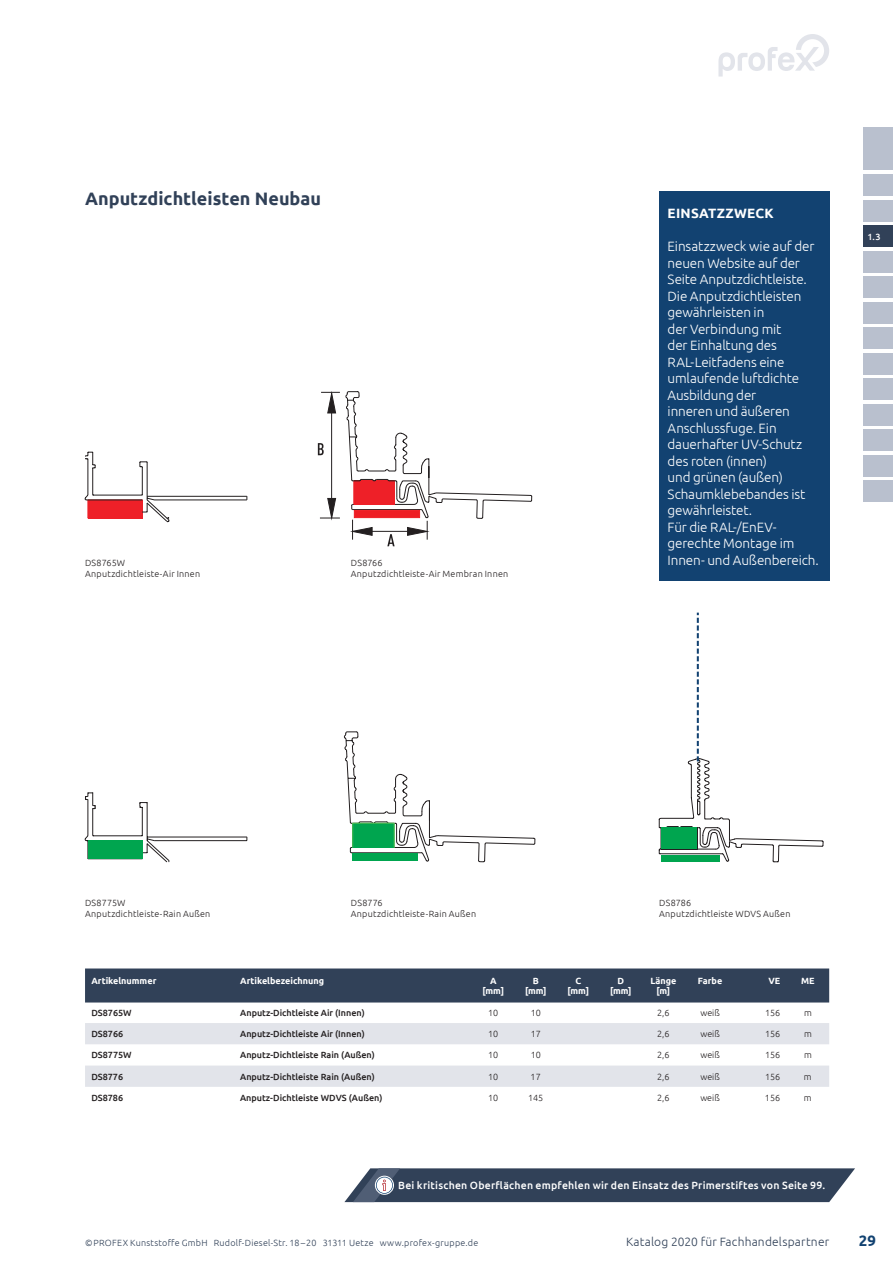
<style>
.page{position:relative;width:893px;height:1263px;background:#fff}
.page>*{position:absolute;margin:0;border:0;box-sizing:border-box;transform-origin:0 0}
.t1{font:700 18px "Ubuntu";color:#314158}
.t2{font:700 15px "Ubuntu";color:#124271}
.t3{font:300 13.5px/16.5px "Ubuntu";letter-spacing:-.01em;color:#fff}
.t4{font:700 13.5px "Ubuntu";letter-spacing:.02em;color:#fff}
.t5{font:300 12px "Ubuntu";letter-spacing:.015em;color:#314158}
.t6{font:500 10.5px "Ubuntu";letter-spacing:.02em;color:#fff}
.t7{font:300 9px/10.8px "Ubuntu";letter-spacing:.025em;color:#231f20}
.t8{font:500 9px "Ubuntu";color:#231f20}
.t9{font:300 9px "Ubuntu";letter-spacing:.025em;color:#314158}
.t10{font:700 9px/10.8px "Ubuntu";color:#fff;text-align:center}
.t11{font:500 9px "Ubuntu";color:#fff}
</style>
<div class="page">
<svg style="left:718px;top:34px;width:111px;height:43px"></svg>
<div style="left:863px;top:128px;width:30px;height:42px;background:#b9c0ce"></div>
<div style="left:863px;top:174px;width:30px;height:22px;background:#b9c0ce"></div>
<div style="left:863px;top:200px;width:30px;height:21px;background:#b9c0ce"></div>
<div style="left:863px;top:251px;width:30px;height:21px;background:#b9c0ce"></div>
<div style="left:863px;top:302px;width:30px;height:21px;background:#b9c0ce"></div>
<div style="left:863px;top:327px;width:30px;height:22px;background:#b9c0ce"></div>
<div style="left:863px;top:353px;width:30px;height:21px;background:#b9c0ce"></div>
<div style="left:863px;top:378px;width:30px;height:22px;background:#b9c0ce"></div>
<div style="left:863px;top:404px;width:30px;height:21px;background:#b9c0ce"></div>
<div style="left:863px;top:429px;width:30px;height:22px;background:#b9c0ce"></div>
<div style="left:863px;top:455px;width:30px;height:21px;background:#b9c0ce"></div>
<div style="left:863px;top:480px;width:30px;height:22px;background:#b9c0ce"></div>
<div style="left:863px;top:276px;width:30px;height:22px;background:#b9c0ce"></div>
<div style="left:863px;top:225px;width:30px;height:22px;background:#314158"></div>
<svg style="left:85px;top:452px;width:162px;height:70px"></svg>
<svg style="left:346px;top:391px;width:186px;height:155px"></svg>
<hr style="left:331px;top:410px;width:1px;height:91px;background:#231f20">
<svg style="left:320px;top:498px;width:20px;height:21px"></svg>
<svg style="left:321px;top:392px;width:19px;height:21px"></svg>
<svg style="left:318px;top:443px;width:6px;height:12px"></svg>
<svg style="left:85px;top:793px;width:162px;height:69px"></svg>
<svg style="left:344px;top:732px;width:191px;height:130px"></svg>
<div style="left:352px;top:853px;width:66px;height:7px;background:#00a54f"></div>
<svg style="left:659px;top:613px;width:164px;height:249px"></svg>
<div style="left:661px;top:855px;width:59px;height:7px;background:#00a54f"></div>
<div style="left:659px;top:191px;width:170px;height:389px;background:#124271"></div>
<svg style="left:344px;top:1168px;width:511px;height:34px;background:#415065"></svg>
<div style="left:85px;top:968px;width:744px;height:34px;background:#314158"></div>
<svg style="left:85px;top:1023px;width:744px;height:64px;fill:#e2e4ea"></svg>
<h1 class="t1" style="left:85px;top:188px;width:238px">Anputzdichtleisten Neubau</h1>
<p class="t7" style="left:85px;top:557px;width:117px">DS8765W<br>Anputzdichtleiste-Air Innen</p>
<p class="t7" style="left:351px;top:557px;width:159px">DS8766<br>Anputzdichtleiste-Air Membran Innen</p>
<p class="t4" style="left:668px;top:205px;width:108px">EINSATZZWECK</p>
<p class="t3" style="left:668px;top:238px;width:153px">Einsatzzweck wie auf der neuen Website auf der<br>Seite Anputzdichtleiste.<br>Die Anputzdichtleisten gewährleisten in<br>der Verbindung mit<br>der Einhaltung des<br>RAL-Leitfadens eine umlaufende luftdichte<br>Ausbildung der<br>inneren und äußeren<br>Anschlussfuge. Ein dauerhafter UV-Schutz des roten (innen)<br>und grünen (außen)<br>Schaumklebebandes ist gewährleistet.<br>Für die RAL-/EnEV&shy;gerechte Montage im<br>Innen- und Außenbereich.</p>
<p class="t11" style="left:867px;top:231px;width:15px">1.3</p>
<p class="t7" style="left:85px;top:897px;width:127px">DS8775W<br>Anputzdichtleiste-Rain Außen</p>
<p class="t7" style="left:659px;top:897px;width:133px">DS8786<br>Anputzdichtleiste WDVS Außen</p>
<p class="t7" style="left:351px;top:897px;width:127px">DS8776<br>Anputzdichtleiste-Rain Außen</p>
<p class="t10" style="left:91px;top:975px;width:67px">Artikelnummer</p>
<p class="t10" style="left:240px;top:975px;width:85px">Artikelbezeichnung</p>
<p class="t10" style="left:482px;top:975px;width:23px">A [mm]</p>
<p class="t10" style="left:525px;top:975px;width:23px">B [mm]</p>
<p class="t10" style="left:567px;top:975px;width:23px">C [mm]</p>
<p class="t10" style="left:610px;top:975px;width:23px">D [mm]</p>
<p class="t10" style="left:650px;top:975px;width:28px">Länge [m]</p>
<p class="t10" style="left:698px;top:975px;width:26px">Farbe</p>
<p class="t10" style="left:768px;top:975px;width:13px">VE</p>
<p class="t10" style="left:801px;top:975px;width:15px">ME</p>
<p class="t8" style="left:91px;top:1007px;width:42px">DS8765W</p>
<p class="t8" style="left:240px;top:1007px;width:126px">Anputz-Dichtleiste Air (Innen)</p>
<p class="t7" style="left:488px;top:1007px;width:12px">10</p>
<p class="t7" style="left:531px;top:1007px;width:12px">10</p>
<p class="t7" style="left:657px;top:1007px;width:14px">2,6</p>
<p class="t7" style="left:700px;top:1007px;width:21px">weiß</p>
<p class="t7" style="left:765px;top:1007px;width:17px">156</p>
<p class="t7" style="left:804px;top:1007px;width:9px">m</p>
<p class="t8" style="left:91px;top:1028px;width:33px">DS8766</p>
<p class="t8" style="left:240px;top:1028px;width:126px">Anputz-Dichtleiste Air (Innen)</p>
<p class="t7" style="left:488px;top:1028px;width:12px">10</p>
<p class="t7" style="left:531px;top:1028px;width:12px">17</p>
<p class="t7" style="left:657px;top:1028px;width:14px">2,6</p>
<p class="t7" style="left:700px;top:1028px;width:21px">weiß</p>
<p class="t7" style="left:765px;top:1028px;width:17px">156</p>
<p class="t7" style="left:804px;top:1028px;width:9px">m</p>
<p class="t8" style="left:91px;top:1049px;width:42px">DS8775W</p>
<p class="t8" style="left:240px;top:1049px;width:136px">Anputz-Dichtleiste Rain (Außen)</p>
<p class="t7" style="left:488px;top:1049px;width:12px">10</p>
<p class="t7" style="left:531px;top:1049px;width:12px">10</p>
<p class="t7" style="left:657px;top:1049px;width:14px">2,6</p>
<p class="t7" style="left:700px;top:1049px;width:21px">weiß</p>
<p class="t7" style="left:765px;top:1049px;width:17px">156</p>
<p class="t7" style="left:804px;top:1049px;width:9px">m</p>
<p class="t8" style="left:91px;top:1071px;width:33px">DS8776</p>
<p class="t8" style="left:240px;top:1071px;width:136px">Anputz-Dichtleiste Rain (Außen)</p>
<p class="t7" style="left:488px;top:1071px;width:12px">10</p>
<p class="t7" style="left:531px;top:1071px;width:12px">17</p>
<p class="t7" style="left:657px;top:1071px;width:14px">2,6</p>
<p class="t7" style="left:700px;top:1071px;width:21px">weiß</p>
<p class="t7" style="left:765px;top:1071px;width:17px">156</p>
<p class="t7" style="left:804px;top:1071px;width:9px">m</p>
<p class="t8" style="left:91px;top:1092px;width:33px">DS8786</p>
<p class="t8" style="left:240px;top:1092px;width:144px">Anputz-Dichtleiste WDVS (Außen)</p>
<p class="t7" style="left:488px;top:1092px;width:12px">10</p>
<p class="t7" style="left:528px;top:1092px;width:17px">145</p>
<p class="t7" style="left:657px;top:1092px;width:14px">2,6</p>
<p class="t7" style="left:700px;top:1092px;width:21px">weiß</p>
<p class="t7" style="left:765px;top:1092px;width:17px">156</p>
<p class="t7" style="left:804px;top:1092px;width:9px">m</p>
<p class="t6" style="left:398px;top:1179px;width:429px">Bei kritischen Oberflächen empfehlen wir den Einsatz des Primerstiftes von Seite 99.</p>
<p class="t9" style="left:85px;top:1237px;width:395px">© PROFEX Kunststoffe GmbH Rudolf-Diesel-Str. 18 – 20 31311 Uetze www.profex-gruppe.de</p>
<p class="t5" style="left:626px;top:1234px;width:205px">Katalog 2020 für Fachhandelspartner</p>
<p class="t2" style="left:859px;top:1231px;width:19px">29</p>
</div>
